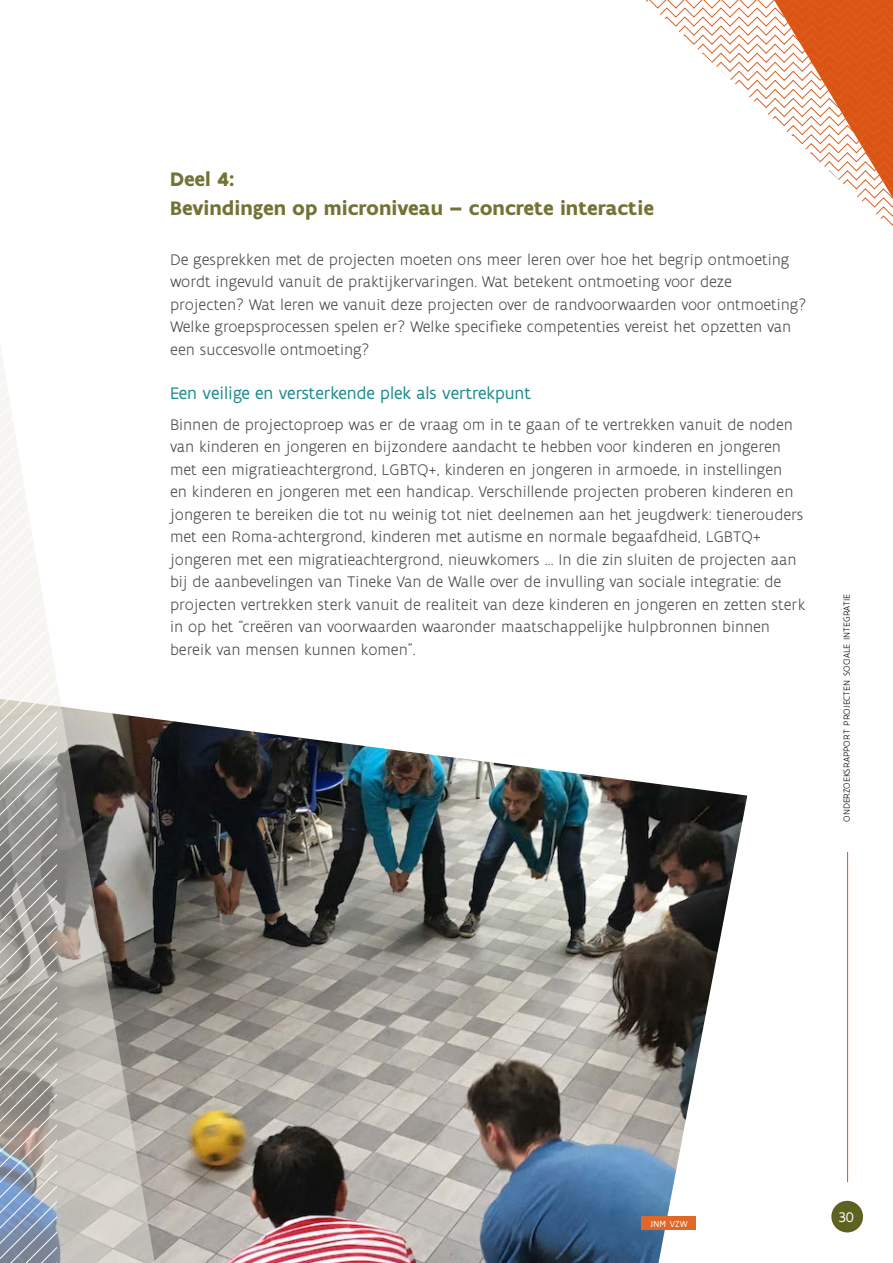
<style>
.page{position:relative;width:893px;height:1263px;background:#fff}
.page>*{position:absolute;margin:0;border:0;box-sizing:border-box;transform-origin:0 0}
.t1{font:700 21px "Flanders Art Sans";color:#737336}
.t2{font:18px "Flanders Art Sans";color:#1c8a8b}
.Basistekst{font:300 16.5px/22.5px "Flanders Art Sans";color:#4a4a49}
.t3{font:15px "Flanders Art Sans";color:#fff}
.t4{font:300 9.45px "Flanders Art Sans";color:#000}
.fotocredit{font:9.45px "Flanders Art Sans";color:#fff}
</style>
<div class="page">
<div style="left:831px;top:1201px;width:32px;height:31px;background:#5e6220;border-radius:50%"></div>
<hr style="left:847px;top:852px;width:1px;height:330px;background:#dc5413">
<img style="left:159px;top:719px;width:588px;height:544px">
<svg style="left:646px;top:0;width:247px;height:226px"></svg>
<svg style="left:56px;top:680px;width:103px;height:583px;background:#9b9791"></svg>
<svg style="left:0;top:347px;width:56px;height:916px"></svg>
<div style="left:642px;top:1216px;width:54px;height:14px;background:#e06728"></div>
<h2 class="t1" style="left:170px;top:166px;width:66px">Deel 4:</h2>
<h2 class="t1" style="left:170px;top:195px;width:485px">Bevindingen op microniveau – concrete interactie</h2>
<p class="Basistekst" style="left:170px;top:248px;width:638px">De gesprekken met de projecten moeten ons meer leren over hoe het begrip ontmoeting wordt ingevuld vanuit de praktijkervaringen. Wat betekent ontmoeting voor deze projecten? Wat leren we vanuit deze projecten over de randvoorwaarden voor ontmoeting?<br>Welke groepsprocessen spelen er? Welke specifieke competenties vereist het opzetten van een succesvolle ontmoeting?</p>
<h3 class="t2" style="left:170px;top:382px;width:362px">Een veilige en versterkende plek als vertrekpunt</h3>
<p class="Basistekst" style="left:170px;top:413px;width:637px">Binnen de projectoproep was er de vraag om in te gaan of te vertrekken vanuit de noden van kinderen en jongeren en bijzondere aandacht te hebben voor kinderen en jongeren met een migratieachtergrond, LGBTQ+, kinderen en jongeren in armoede, in instellingen<br>en kinderen en jongeren met een handicap. Verschillende projecten proberen kinderen en jongeren te bereiken die tot nu weinig tot niet deelnemen aan het jeugdwerk: tienerouders met een Roma-achtergrond, kinderen met autisme en normale begaafdheid, LGBTQ+ jongeren met een migratieachtergrond, nieuwkomers … In die zin sluiten de projecten aan bij de aanbevelingen van Tineke Van de Walle over de invulling van sociale integratie: de projecten vertrekken sterk vanuit de realiteit van deze kinderen en jongeren en zetten sterk in op het “creëren van voorwaarden waaronder maatschappelijke hulpbronnen binnen bereik van mensen kunnen komen”.</p>
<p class="t4" style="left:841px;top:822px;width:229px;rotate:-90deg">onderzoeksrapport projecten sociale integratie</p>
<p class="fotocredit" style="left:650px;top:1218px;width:39px">JNM VZW</p>
<p class="t3" style="left:839px;top:1208px;width:17px">30</p>
</div>
